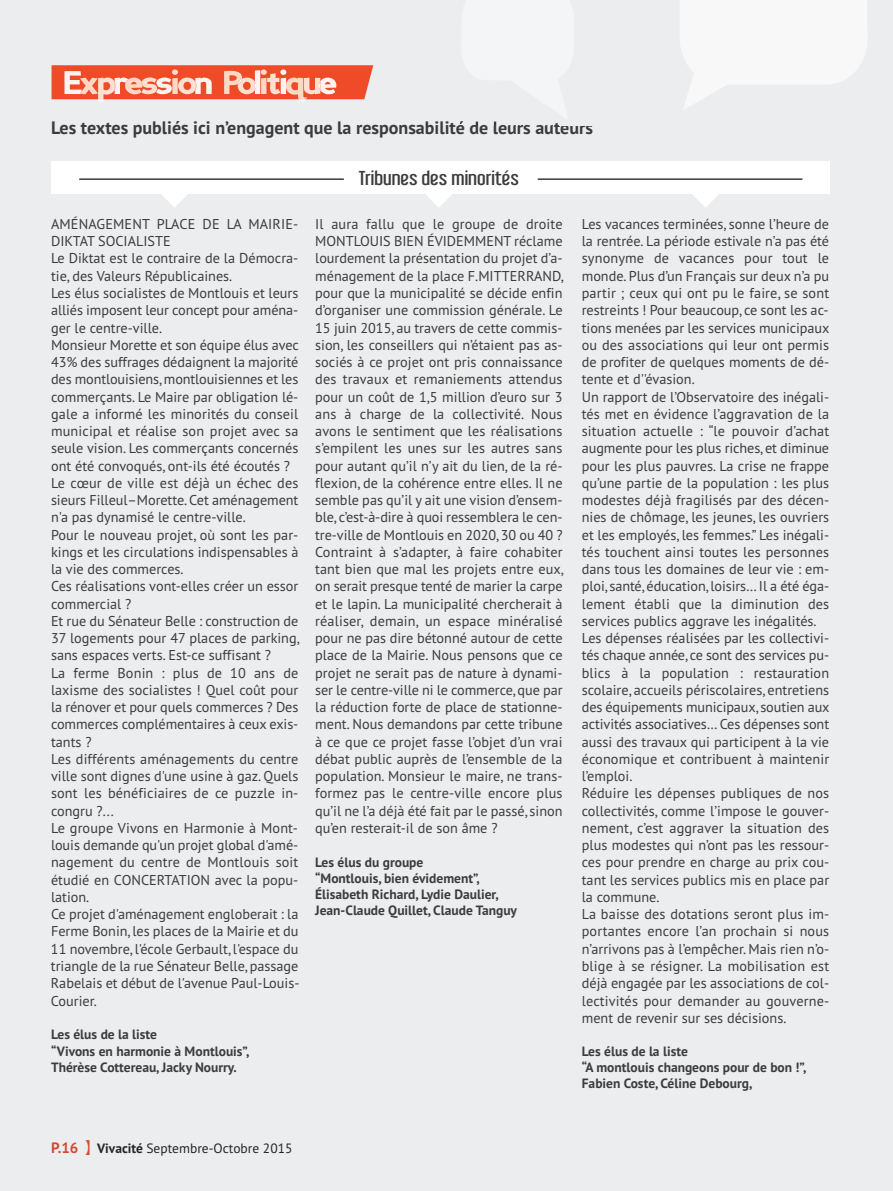
<style>
.page{position:relative;width:893px;height:1191px;background:#ecedee}
.page>*{position:absolute;margin:0;border:0;box-sizing:border-box;transform-origin:0 0}
.t1{font:700 18px "PT Sans";color:#3d3c3c}
.t2{font:18px "Libel Suit";color:#3d3c3c;scale:1.3 1}
.t3{font:14.25px/17.2px "PT Sans";color:#3d3c3c}
.t4{font:700 13.5px/16.2px "PT Sans";color:#3d3c3c}
.t5{font:13.5px "PT Sans";color:#272627}
.s1{font-weight:700;font-size:15px;color:#d14c33}
.s2{font-family:"Li Hei Pro";font-size:15px;color:#d14c33}
.s3{font-weight:700}
</style>
<div class="page">
<div style="left:51px;top:161px;width:778px;height:33px;background:#fff"></div>
<svg style="left:161px;top:194px;width:27px;height:13px"></svg>
<svg style="left:426px;top:194px;width:26px;height:13px"></svg>
<svg style="left:693px;top:194px;width:26px;height:13px"></svg>
<hr style="left:538px;top:178px;width:264px;height:2px;background:#3d3c3c">
<hr style="left:79px;top:178px;width:265px;height:2px;background:#3d3c3c">
<img style="left:680px;top:0;width:187px;height:109px">
<svg style="left:52px;top:65px;width:321px;height:36px"></svg>
<p class="t1" style="left:51px;top:116px;width:543px">Les textes publiés ici n’engagent que la responsabilité de leurs auteurs</p>
<p class="t2" style="left:359px;top:167px;width:125px">Tribunes des minorités</p>
<p class="t3" style="left:51px;top:215px;width:250px">AMÉNAGEMENT PLACE DE LA MAIRIE-DIKTAT SOCIALISTE<br>Le Diktat est le contraire de la Démocra&shy;tie, des Valeurs Républicaines.<br>Les élus socialistes de Montlouis et leurs alliés imposent leur concept pour aména&shy;ger le centre-ville.<br>Monsieur Morette et son équipe élus avec 43% des suffrages dédaignent la majorité des montlouisiens, montlouisiennes et les commerçants. Le Maire par obligation lé&shy;gale a informé les minorités du conseil municipal et réalise son projet avec sa seule vision. Les commerçants concernés ont été convoqués, ont-ils été écoutés ?<br>Le cœur de ville est déjà un échec des sieurs Filleul–Morette. Cet aménagement n'a pas dynamisé le centre-ville.<br>Pour le nouveau projet, où sont les par&shy;kings et les circulations indispensables à la vie des commerces.<br>Ces réalisations vont-elles créer un essor commercial ?<br>Et rue du Sénateur Belle : construction de 37 logements pour 47 places de parking, sans espaces verts. Est-ce suffisant ?<br>La ferme Bonin : plus de 10 ans de laxisme des socialistes ! Quel coût pour la rénover et pour quels commerces ? Des commerces complémentaires à ceux exis&shy;tants ?<br>Les différents aménagements du centre ville sont dignes d'une usine à gaz. Quels sont les bénéficiaires de ce puzzle in&shy;congru ?...<br>Le groupe Vivons en Harmonie à Mont&shy;louis demande qu'un projet global d'amé&shy;nagement du centre de Montlouis soit étudié en CONCERTATION avec la popu&shy;lation.<br>Ce projet d'aménagement engloberait : la Ferme Bonin, les places de la Mairie et du 11 novembre, l'école Gerbault, l'espace du triangle de la rue Sénateur Belle, passage Rabelais et début de l'avenue Paul-Louis-Courier.</p>
<p class="t4" style="left:51px;top:1026px;width:200px">Les élus de la liste<br>“Vivons en harmonie à Montlouis”,<br>Thérèse Cottereau, Jacky Nourry.</p>
<p class="t3" style="left:315px;top:215px;width:250px;text-align:justify">Il aura fallu que le groupe de droite MONTLOUIS BIEN ÉVIDEMMENT réclame lourdement la présentation du projet d’a&shy;ménagement de la place F.MITTERRAND, pour que la municipalité se décide enfin d’organiser une commission générale. Le 15 juin 2015, au travers de cette commis&shy;sion, les conseillers qui n’étaient pas as&shy;sociés à ce projet ont pris connaissance des travaux et remaniements attendus pour un coût de 1,5 million d’euro sur 3 ans à charge de la collectivité. Nous avons le sentiment que les réalisations s’empilent les unes sur les autres sans pour autant qu’il n’y ait du lien, de la ré&shy;flexion, de la cohérence entre elles. Il ne semble pas qu’il y ait une vision d’ensem&shy;ble, c’est-à-dire à quoi ressemblera le cen&shy;tre-ville de Montlouis en 2020, 30 ou 40 ?<br>Contraint à s’adapter, à faire cohabiter tant bien que mal les projets entre eux, on serait presque tenté de marier la carpe et le lapin. La municipalité chercherait à réaliser, demain, un espace minéralisé pour ne pas dire bétonné autour de cette place de la Mairie. Nous pensons que ce projet ne serait pas de nature à dynami&shy;ser le centre-ville ni le commerce, que par la réduction forte de place de stationne&shy;ment. Nous demandons par cette tribune à ce que ce projet fasse l’objet d’un vrai débat public auprès de l’ensemble de la population. Monsieur le maire, ne trans&shy;formez pas le centre-ville encore plus qu’il ne l’a déjà été fait par le passé, sinon qu’en resterait-il de son âme ?</p>
<p class="t4" style="left:315px;top:853px;width:203px">Les élus du groupe<br>“Montlouis, bien évidement”,<br>Élisabeth Richard, Lydie Daulier,<br>Jean-Claude Quillet, Claude Tanguy</p>
<p class="t3" style="left:582px;top:215px;width:249px">Les vacances terminées, sonne l’heure de la rentrée. La période estivale n’a pas été synonyme de vacances pour tout le monde. Plus d’un Français sur deux n’a pu partir ; ceux qui ont pu le faire, se sont restreints ! Pour beaucoup, ce sont les ac&shy;tions menées par les services municipaux ou des associations qui leur ont permis de profiter de quelques moments de dé&shy;tente et d''évasion.<br>Un rapport de l’Observatoire des inégali&shy;tés met en évidence l’aggravation de la situation actuelle : “le pouvoir d’achat augmente pour les plus riches, et diminue pour les plus pauvres. La crise ne frappe qu’une partie de la population : les plus modestes déjà fragilisés par des décen&shy;nies de chômage, les jeunes, les ouvriers et les employés, les femmes.” Les inégali&shy;tés touchent ainsi toutes les personnes dans tous les domaines de leur vie : em&shy;ploi, santé, éducation,loisirs…Il a été éga&shy;lement établi que la diminution des services publics aggrave les inégalités.<br>Les dépenses réalisées par les collectivi&shy;tés chaque année, ce sont des services pu&shy;blics à la population : restauration scolaire, accueils périscolaires, entretiens des équipements municipaux, soutien aux activités associatives…Ces dépenses sont aussi des travaux qui participent à la vie économique et contribuent à maintenir l’emploi.<br>Réduire les dépenses publiques de nos collectivités, comme l’impose le gouver&shy;nement, c’est aggraver la situation des plus modestes qui n’ont pas les ressour&shy;ces pour prendre en charge au prix cou&shy;tant les services publics mis en place par la commune.<br>La baisse des dotations seront plus im&shy;portantes encore l’an prochain si nous n’arrivons pas à l’empêcher. Mais rien n’o&shy;blige à se résigner. La mobilisation est déjà engagée par les associations de col&shy;lectivités pour demander au gouverne&shy;ment de revenir sur ses décisions.</p>
<p class="t4" style="left:582px;top:1042px;width:226px">Les élus de la liste<br>“A montlouis changeons pour de bon !”,<br>Fabien Coste, Céline Debourg,</p>
<p class="t5" style="left:51px;top:1139px;width:243px"><span class="s1">P.16</span> <span class="s2">】</span><span class="s3">Vivacité</span> Septembre-Octobre 2015</p>
</div>
